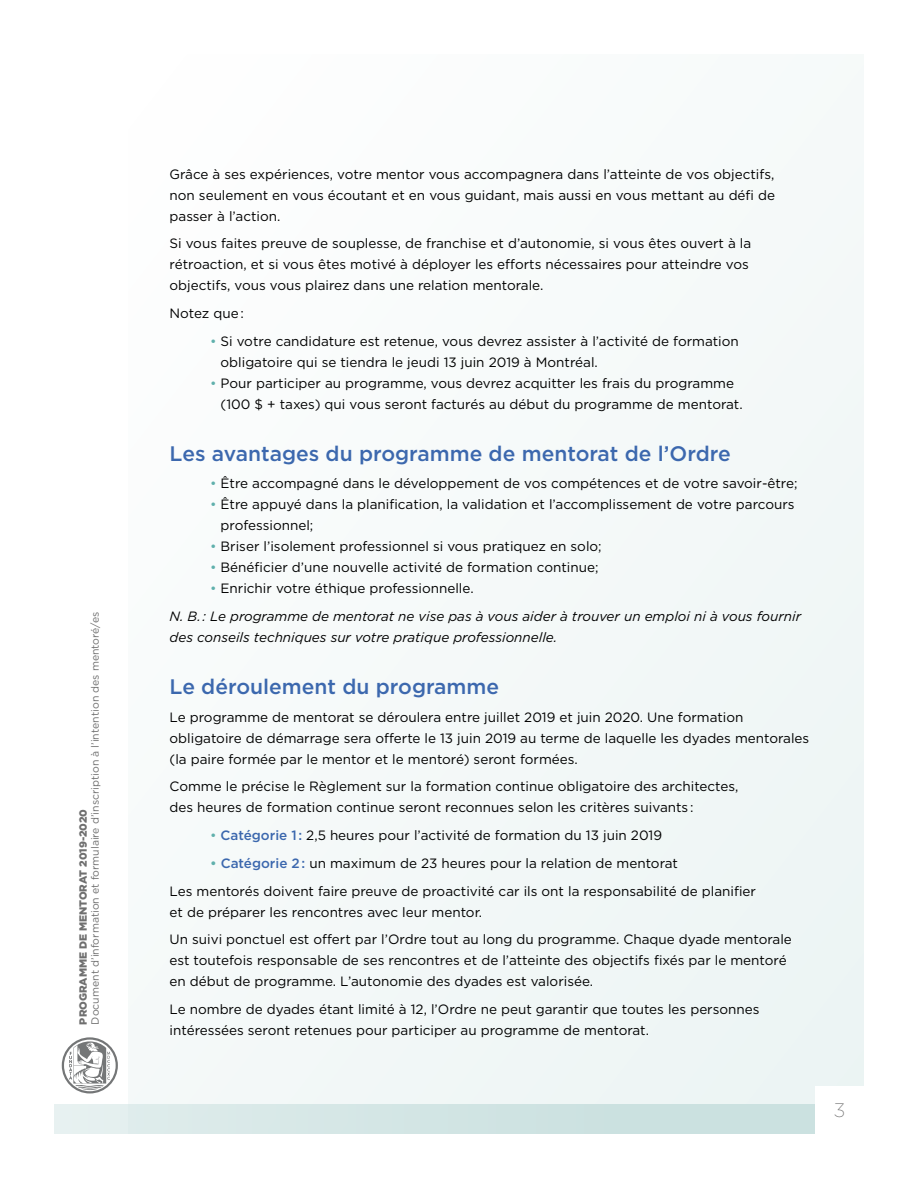
<style>
.page{position:relative;width:918px;height:1188px;background:#fff}
.page>*{position:absolute;margin:0;border:0;box-sizing:border-box;transform-origin:0 0}
.t1{font:500 21px "Gotham";color:#3c68ae}
.t2{font:200 19.5px "Gotham";color:#6f6f6f}
.t3{font:13.5px/21px "Gotham";color:#000}
.t4{font:italic 13.5px/27.8px "Gotham";color:#000}
.t5{font:10.5px "Gotham";color:#6f6f6f}
.t6{font:900 10.5px "Gotham";color:#6f6f6f}
.s1{color:#60b0ac}
.s2{font-style:normal;color:#60b0ac}
.s3{font-style:normal}
.s4{font-weight:500;color:#3c68ae}
.s5{font-weight:500;color:#60b0ac}
</style>
<div class="page">
<div style="left:128px;top:54px;width:736px;height:1080px;background:#f5f9f9"></div>
<div style="left:54px;top:1104px;width:810px;height:30px;background:linear-gradient(to right,#e2eeed,#c4dddc)"></div>
<div style="left:815px;top:1086px;width:50px;height:49px;background:#fff"></div>
<svg style="left:62px;top:1037px;width:56px;height:57px"></svg>
<p class="t5" style="left:88px;top:1025px;width:414px;rotate:-90deg">Document d’information et formulaire d’inscription à l’intention des mentoré/es</p>
<p class="t6" style="left:76px;top:1025px;width:217px;rotate:-90deg">PROGRAMME DE MENTORAT 2019-2020</p>
<p class="t3" style="left:170px;top:163px;width:607px;text-align:justify">Grâce à ses expériences, votre mentor vous accompagnera dans l’atteinte de vos objectifs, non seulement en vous écoutant et en vous guidant, mais aussi en vous mettant au défi de passer à l’action.</p>
<p class="t3" style="left:170px;top:233px;width:583px">Si vous faites preuve de souplesse, de franchise et d’autonomie, si vous êtes ouvert à la rétroaction, et si vous êtes motivé à déployer les efforts nécessaires pour atteindre vos objectifs, vous vous plairez dans une relation mentorale.</p>
<p class="t3" style="left:170px;top:303px;width:76px">Notez que :</p>
<p class="t3" style="left:221px;top:330px;width:520px;text-indent:-11px"><span class="s1">•</span> Si votre candidature est retenue, vous devrez assister à l’activité de formation obligatoire qui se tiendra le jeudi 13 juin 2019 à Montréal.</p>
<p class="t3" style="left:221px;top:372px;width:524px;text-indent:-11px"><span class="s1">•</span> Pour participer au programme, vous devrez acquitter les frais du programme (100 $ + taxes) qui vous seront facturés au début du programme de mentorat.</p>
<h1 class="t1" style="left:170px;top:440px;width:563px">Les avantages du programme de mentorat de l’Ordre</h1>
<p class="t3" style="left:210px;top:473px;width:589px"><span class="s1">•</span> Être accompagné dans le développement de vos compétences et de votre savoir-être;</p>
<p class="t3" style="left:221px;top:494px;width:576px;text-indent:-11px"><span class="s1">•</span> Être appuyé dans la planification, la validation et l’accomplissement de votre parcours professionnel;</p>
<p class="t3" style="left:210px;top:536px;width:393px"><span class="s1">•</span> Briser l’isolement professionnel si vous pratiquez en solo;</p>
<p class="t3" style="left:210px;top:557px;width:390px"><span class="s1">•</span> Bénéficier d’une nouvelle activité de formation continue;</p>
<p class="t4" style="left:170px;top:575px;width:633px;text-indent:40px"><span class="s2">•</span> <span class="s3">Enrichir votre éthique professionnelle.<br></span>N. B.: Le programme de mentorat ne vise pas à vous aider à trouver un emploi ni à vous fournir</p>
<p class="t4" style="left:170px;top:623px;width:389px">des conseils techniques sur votre pratique professionnelle.</p>
<h1 class="t1" style="left:170px;top:674px;width:331px">Le déroulement du programme</h1>
<p class="t3" style="left:170px;top:706px;width:641px">Le programme de mentorat se déroulera entre juillet 2019 et juin 2020. Une formation obligatoire de démarrage sera offerte le 13 juin 2019 au terme de laquelle les dyades mentorales (la paire formée par le mentor et le mentoré) seront formées.</p>
<p class="t3" style="left:170px;top:776px;width:571px">Comme le précise le Règlement sur la formation continue obligatoire des architectes, des heures de formation continue seront reconnues selon les critères suivants :</p>
<p class="t3" style="left:210px;top:825px;width:454px"><span class="s1">•</span> <span class="s4">Catégorie 1:</span> 2,5 heures pour l’activité de formation du 13 juin 2019</p>
<p class="t3" style="left:170px;top:849px;width:588px;line-height:27.8px;text-indent:41px"><span class="s5">•</span> <span class="s4">Catégorie 2:</span> un maximum de 23 heures pour la relation de mentorat<br>Les mentorés doivent faire preuve de proactivité car ils ont la responsabilité de planifier</p>
<p class="t3" style="left:170px;top:898px;width:624px;line-height:27.8px">et de préparer les rencontres avec leur mentor.<br>Un suivi ponctuel est offert par l’Ordre tout au long du programme. Chaque dyade mentorale</p>
<p class="t3" style="left:170px;top:950px;width:619px">est toutefois responsable de ses rencontres et de l’atteinte des objectifs fixés par le mentoré en début de programme. L’autonomie des dyades est valorisée.</p>
<p class="t3" style="left:170px;top:999px;width:592px">Le nombre de dyades étant limité à 12, l’Ordre ne peut garantir que toutes les personnes intéressées seront retenues pour participer au programme de mentorat.</p>
<h2 class="t2" style="left:834px;top:1100px;width:13px">3</h2>
</div>
